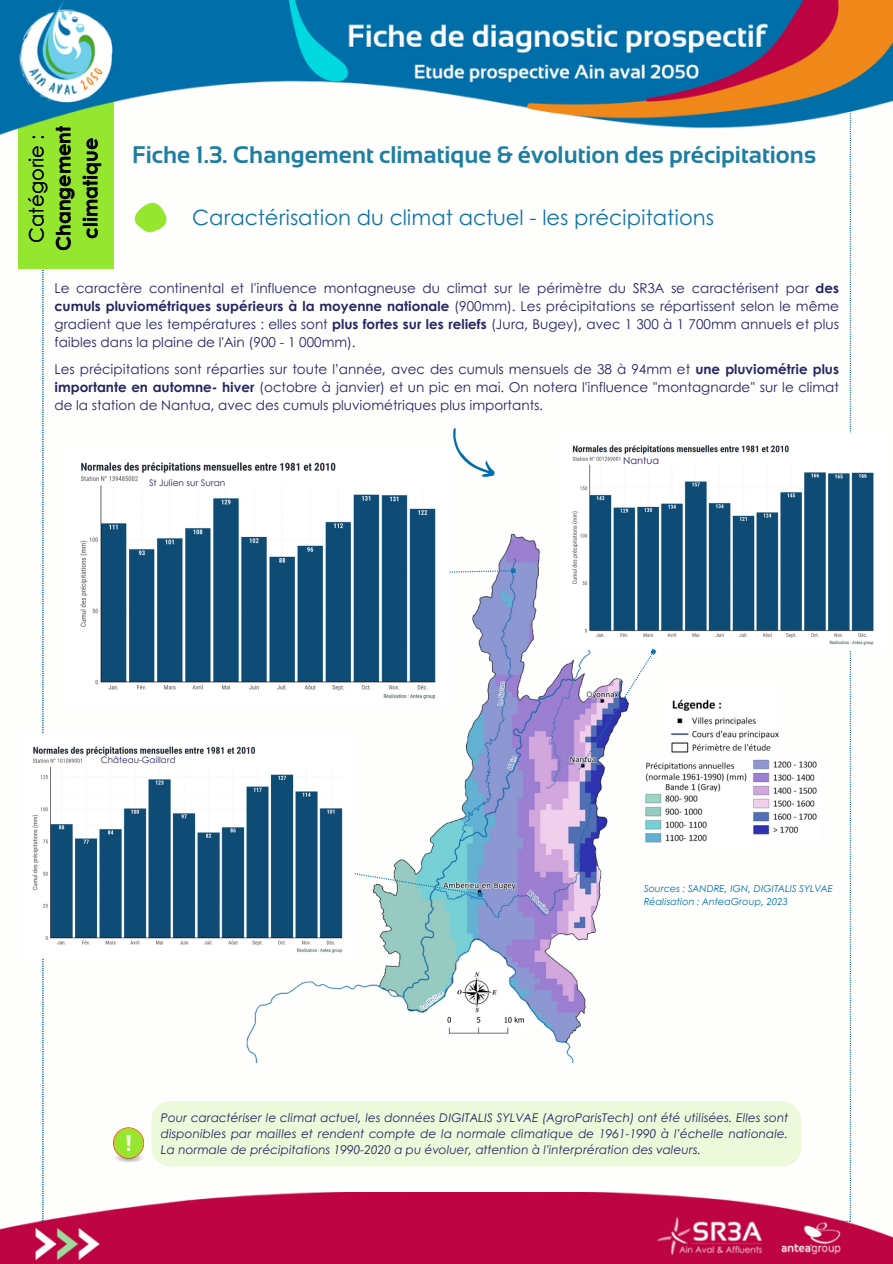
<style>
.page{position:relative;width:893px;height:1264px;background:#fff}
.page>*{position:absolute;margin:0;border:0;box-sizing:border-box;transform-origin:0 0}
.t1{font:700 24px "Sansation";color:#1d7ea1}
.t2{font:21px "Century Gothic";color:#1074a8}
.t3{font:700 19.5px/27px "Century Gothic";color:#000;text-align:center}
.t4{font:13.5px/18px "Century Gothic";color:#242564;text-align:justify}
.t5{font:italic 12px/16px "Century Gothic";color:#242564;text-align:justify}
.t6{font:9.9px "Century Gothic";color:#242564}
.t7{font:italic 9.6px "Century Gothic";color:#006fa9}
.t8{font:9px "Century Gothic";color:#242564}
.t9{font:8.7px "Century Gothic";color:#242564}
.s1{font-weight:400}
.s2{font-weight:700}
</style>
<div class="page">
<img style="left:0;top:0;width:892px;height:1263px">
<svg style="left:132px;top:199px;width:38px;height:35px"></svg>
<svg style="left:442px;top:427px;width:56px;height:56px"></svg>
<img style="left:20px;top:734px;width:212px;height:223px">
<img style="left:67px;top:448px;width:382px;height:256px">
<img style="left:232px;top:483px;width:501px;height:580px">
<img style="left:560px;top:433px;width:325px;height:216px">
<div style="left:602px;top:834px;width:171px;height:246px;background:#fefefd"></div>
<svg style="left:449px;top:568px;width:66px;height:5px"></svg>
<svg style="left:578px;top:648px;width:79px;height:121px"></svg>
<svg style="left:354px;top:873px;width:129px;height:24px"></svg>
<img style="left:665px;top:679px;width:114px;height:74px">
<img style="left:643px;top:757px;width:179px;height:88px">
<div style="left:125px;top:1063px;width:672px;height:128px;background:#fefefd"></div>
<svg style="left:113px;top:1127px;width:31px;height:35px"></svg>
<div style="left:151px;top:1101px;width:650px;height:65px;background:#ecf9da;border-radius:19px"></div>
<p class="t3" style="left:22px;top:251px;width:127px;rotate:-90deg"><span class="s1">Catégorie :<br></span>Changement climatique</p>
<p class="t1" style="left:132px;top:141px;width:685px">Fiche 1.3. Changement climatique &amp; évolution des précipitations</p>
<p class="t2" style="left:192px;top:201px;width:523px">Caractérisation du climat actuel - les précipitations</p>
<p class="t4" style="left:54px;top:278px;width:786px">Le caractère continental et l'influence montagneuse du climat sur le périmètre du SR3A se caractérisent par <span class="s2">des cumuls pluviométriques supérieurs à la moyenne nationale</span> (900mm). Les précipitations se répartissent selon le même gradient que les températures : elles sont <span class="s2">plus fortes sur les reliefs</span> (Jura, Bugey), avec 1 300 à 1 700mm annuels et plus faibles dans la plaine de l'Ain (900 - 1 000mm).</p>
<p class="t4" style="left:54px;top:359px;width:786px">Les précipitations sont réparties sur toute l’année, avec des cumuls mensuels de 38 à 94mm et <span class="s2">une pluviométrie plus importante en automne- hiver</span> (octobre à janvier) et un pic en mai. On notera l'influence "montagnarde" sur le climat de la station de Nantua, avec des cumuls pluviométriques plus importants.</p>
<p class="t8" style="left:149px;top:476px;width:78px">St Julien sur Suran</p>
<p class="t9" style="left:101px;top:753px;width:76px">Château-Gaillard</p>
<p class="t6" style="left:623px;top:453px;width:38px">Nantua</p>
<p class="t7" style="left:643px;top:881px;width:191px">Sources : SANDRE, IGN, DIGITALIS SYLVAE</p>
<p class="t7" style="left:643px;top:894px;width:146px">Réalisation : AnteaGroup, 2023</p>
<p class="t5" style="left:161px;top:1108px;width:628px">Pour caractériser le climat actuel, les données DIGITALIS SYLVAE (AgroParisTech) ont été utilisées. Elles sont disponibles par mailles et rendent compte de la normale climatique de 1961-1990 à l’échelle nationale.<br>La normale de précipitations 1990-2020 a pu évoluer, attention à l'interprération des valeurs.</p>
</div>
